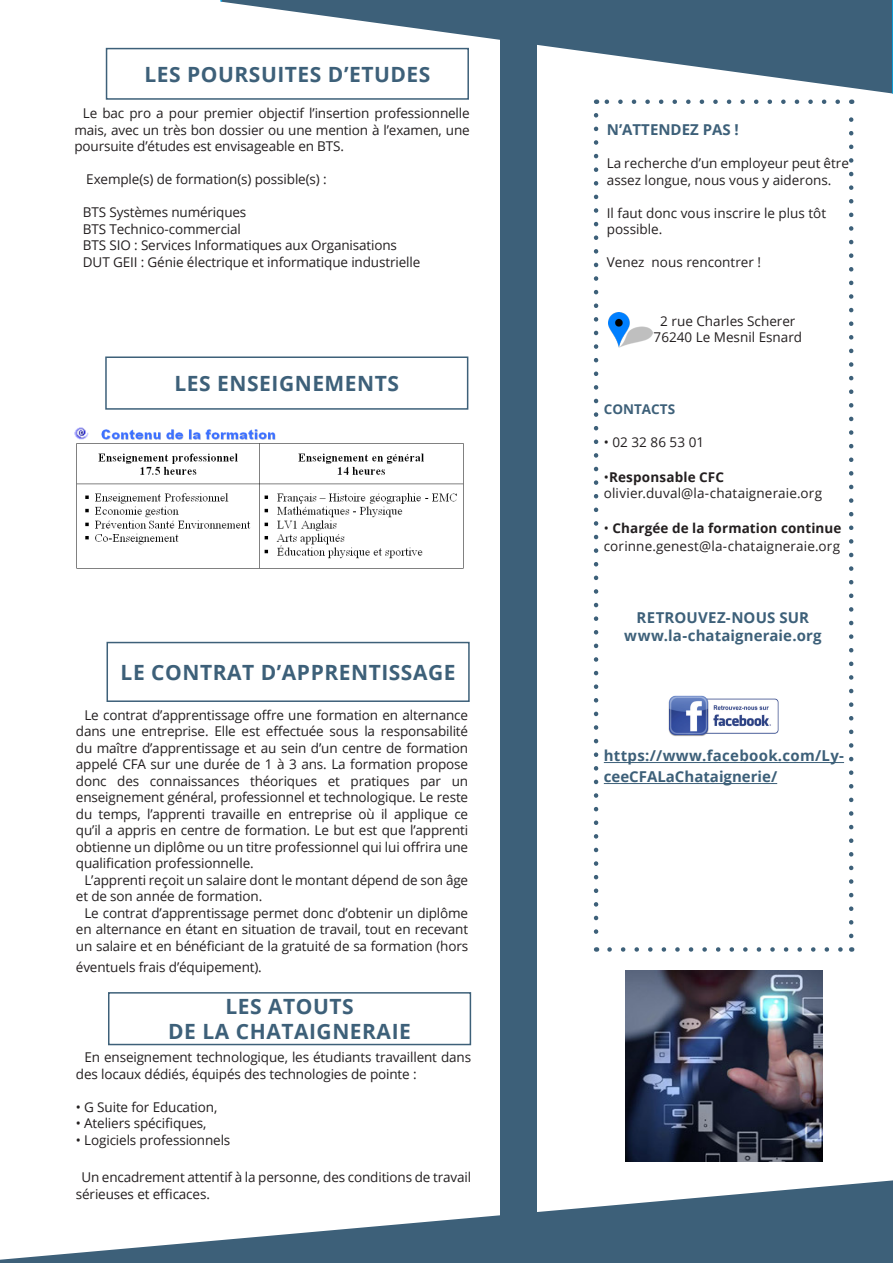
<style>
.page{position:relative;width:893px;height:1263px;background:#fff}
.page>*{position:absolute;margin:0;border:0;box-sizing:border-box;transform-origin:0 0}
.t1{font:700 21px "Open Sans";letter-spacing:.025em;color:#3d6079}
.t2{font:700 15px/21px "Open Sans";letter-spacing:.005em;color:#3d6079}
.t3{font:13.5px/16.5px "Open Sans";letter-spacing:-.01em;color:#231f20;text-align:justify}
.t4{font:13.5px "Open Sans";letter-spacing:.01em;color:#231f20}
.t5{font:700 13.5px "Open Sans";letter-spacing:.01em;color:#231f20}
.t6{font:700 13.5px "Open Sans";color:#3d6079}
.s1{font-weight:400}
</style>
<div class="page">
<div style="left:501px;top:38px;width:36px;height:1184px;background:#3d6079"></div>
<svg style="left:220px;top:0;width:673px;height:95px"></svg>
<div style="left:105px;top:356px;width:363px;height:54px;border:2px solid #3d6079"></div>
<svg style="left:609px;top:947px;width:234px;height:5px"></svg>
<svg style="left:604px;top:99px;width:234px;height:5px"></svg>
<svg style="left:594px;top:115px;width:4px;height:837px"></svg>
<svg style="left:849px;top:99px;width:4px;height:837px"></svg>
<svg style="left:0;top:1180px;width:893px;height:83px;fill:#3d6079"></svg>
<hr style="left:604px;top:762px;width:240px;height:1px;background:#3d6079">
<hr style="left:604px;top:783px;width:173px;height:1px;background:#3d6079">
<img style="left:608px;top:313px;width:45px;height:35px">
<img style="left:668px;top:695px;width:111px;height:41px">
<div style="left:106px;top:48px;width:363px;height:52px;border:2px solid #3d6079"></div>
<div style="left:108px;top:992px;width:363px;height:53px;border:2px solid #3d6079"></div>
<div style="left:107px;top:642px;width:363px;height:60px;border:2px solid #3d6079"></div>
<img style="left:74px;top:427px;width:390px;height:142px">
<img style="left:625px;top:971px;width:198px;height:190px">
<p class="t1" style="left:144px;top:59px;width:287px">LES POURSUITES D’ETUDES</p>
<p class="t3" style="left:74px;top:105px;width:397px;text-indent:9px">Le bac pro a pour premier objectif l’insertion professionnelle mais, avec un très bon dossier ou une mention à l’examen, une poursuite d’études est envisageable en BTS.</p>
<p class="t3" style="left:86px;top:171px;width:242px">Exemple(s) de formation(s) possible(s) :</p>
<p class="t3" style="left:83px;top:204px;width:165px">BTS Systèmes numériques</p>
<p class="t3" style="left:83px;top:220px;width:160px">BTS Technico-commercial</p>
<p class="t3" style="left:83px;top:237px;width:316px">BTS SIO : Services Informatiques aux Organisations</p>
<p class="t3" style="left:83px;top:253px;width:339px">DUT GEII : Génie électrique et informatique industrielle</p>
<p class="t1" style="left:175px;top:369px;width:226px">LES ENSEIGNEMENTS</p>
<p class="t1" style="left:121px;top:657px;width:336px">LE CONTRAT D’APPRENTISSAGE</p>
<p class="t3" style="left:76px;top:706px;width:394px;text-indent:9px">Le contrat d’apprentissage offre une formation en alternance dans une entreprise. Elle est effectuée sous la responsabilité du maître d’apprentissage et au sein d’un centre de formation appelé CFA sur une durée de 1 à 3 ans. La formation propose donc des connaissances théoriques et pratiques par un enseignement général, professionnel et technologique. Le reste du temps, l’apprenti travaille en entreprise où il applique ce qu’il a appris en centre de formation. Le but est que l’apprenti obtienne un diplôme ou un titre professionnel qui lui offrira une qualification professionnelle.</p>
<p class="t3" style="left:76px;top:871px;width:394px;text-indent:9px">L’apprenti reçoit un salaire dont le montant dépend de son âge et de son année de formation.</p>
<p class="t3" style="left:76px;top:904px;width:394px;text-indent:9px">Le contrat d’apprentissage permet donc d’obtenir un diplôme en alternance en étant en situation de travail, tout en recevant un salaire et en bénéficiant de la gratuité de sa formation (hors</p>
<p class="t3" style="left:76px;top:958px;width:187px">éventuels frais d’équipement).</p>
<p class="t1" style="left:225px;top:992px;width:130px">LES ATOUTS</p>
<p class="t1" style="left:168px;top:1017px;width:244px">DE LA CHATAIGNERAIE</p>
<p class="t3" style="left:76px;top:1049px;width:397px;text-indent:9px">En enseignement technologique, les étudiants travaillent dans des locaux dédiés, équipés des technologies de pointe :</p>
<p class="t3" style="left:76px;top:1098px;width:143px">• G Suite for Education,</p>
<p class="t3" style="left:76px;top:1115px;width:132px">• Ateliers spécifiques,</p>
<p class="t3" style="left:76px;top:1131px;width:156px">• Logiciels professionnels</p>
<p class="t3" style="left:76px;top:1169px;width:397px;text-indent:5px">Un encadrement attentif à la personne, des conditions de travail sérieuses et efficaces.</p>
<p class="t2" style="left:607px;top:119px;width:134px">N’ATTENDEZ PAS !</p>
<p class="t3" style="left:607px;top:155px;width:244px">La recherche d’un employeur peut être</p>
<p class="t3" style="left:607px;top:171px;width:226px">assez longue, nous vous y aiderons.</p>
<p class="t3" style="left:607px;top:204px;width:221px">Il faut donc vous inscrire le plus tôt</p>
<p class="t3" style="left:607px;top:221px;width:57px">possible.</p>
<p class="t3" style="left:607px;top:254px;width:156px">Venez nous rencontrer !</p>
<p class="t3" style="left:660px;top:312px;width:137px">2 rue Charles Scherer</p>
<p class="t3" style="left:654px;top:328px;width:150px">76240 Le Mesnil Esnard</p>
<p class="t6" style="left:604px;top:400px;width:73px">CONTACTS</p>
<p class="t3" style="left:604px;top:434px;width:102px">• 02 32 86 53 01</p>
<p class="t5" style="left:604px;top:467px;width:122px"><span class="s1">•</span>Responsable CFC</p>
<p class="t4" style="left:604px;top:484px;width:220px">olivier.duval@la-chataigneraie.org</p>
<p class="t5" style="left:604px;top:518px;width:239px"><span class="s1">•</span> Chargée de la formation continue</p>
<p class="t4" style="left:604px;top:536px;width:238px">corinne.genest@la-chataigneraie.org</p>
<p class="t2" style="left:637px;top:606px;width:174px">RETROUVEZ-NOUS SUR</p>
<p class="t2" style="left:624px;top:624px;width:199px">www.la-chataigneraie.org</p>
<p class="t2" style="left:604px;top:745px;width:242px">https://www.facebook.com/Ly&shy;ceeCFALaChataignerie/</p>
</div>
